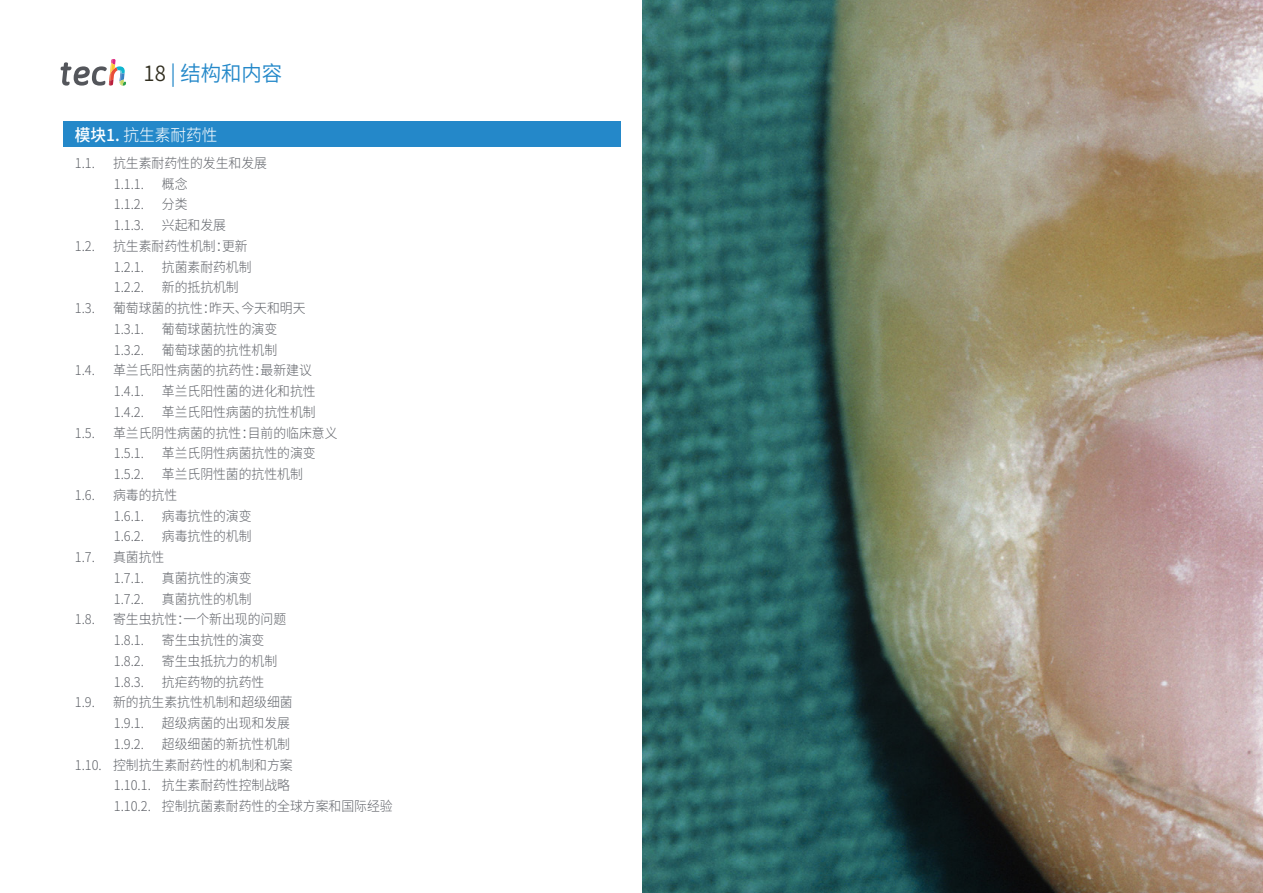
<style>
.page{position:relative;width:1263px;height:893px;background:#fff}
.page>*{position:absolute;margin:0;border:0;box-sizing:border-box;transform-origin:0 0}
.t1{font:21px "Source Han Sans CN";color:#2488c9}
.t2{font:300 16.5px "Source Han Sans CN";color:#fff;scale:.95 1}
.t3{font:300 13.5px/20.7px "Source Han Sans CN";color:#61646a;scale:.95 1}
.s1{color:#312e20}
.s2{font-weight:500}
</style>
<div class="page">
<img style="left:642px;top:0;width:621px;height:893px">
<svg style="left:61px;top:59px;width:65px;height:27px"></svg>
<div style="left:64px;top:121px;width:557px;height:26px;background:#2488c9"></div>
<h1 class="t1" style="left:144px;top:61px;width:140px"><span class="s1">18</span> | 结构和内容</h1>
<p class="t2" style="left:75px;top:125px;width:152px"><span class="s2">模块1.</span> 抗生素耐药性</p>
<p class="t3" style="left:75px;top:153px;width:23px">1.1.</p>
<p class="t3" style="left:113px;top:153px;width:163px">抗生素耐药性的发生和发展<br>1.1.1.</p>
<p class="t3" style="left:162px;top:174px;width:28px">概念</p>
<p class="t3" style="left:114px;top:194px;width:33px">1.1.2.</p>
<p class="t3" style="left:162px;top:194px;width:28px">分类</p>
<p class="t3" style="left:114px;top:215px;width:33px">1.1.3.</p>
<p class="t3" style="left:162px;top:215px;width:69px">兴起和发展</p>
<p class="t3" style="left:75px;top:236px;width:23px">1.2.</p>
<p class="t3" style="left:113px;top:236px;width:143px">抗生素耐药性机制：更新<br>1.2.1.</p>
<p class="t3" style="left:162px;top:257px;width:96px">抗菌素耐药机制</p>
<p class="t3" style="left:114px;top:277px;width:33px">1.2.2.</p>
<p class="t3" style="left:162px;top:277px;width:83px">新的抵抗机制</p>
<p class="t3" style="left:75px;top:298px;width:23px">1.3.</p>
<p class="t3" style="left:113px;top:298px;width:204px">葡萄球菌的抗性：昨天、今天和明天<br>1.3.1.</p>
<p class="t3" style="left:162px;top:319px;width:123px">葡萄球菌抗性的演变</p>
<p class="t3" style="left:114px;top:340px;width:33px">1.3.2.</p>
<p class="t3" style="left:162px;top:340px;width:123px">葡萄球菌的抗性机制</p>
<p class="t3" style="left:75px;top:360px;width:23px">1.4.</p>
<p class="t3" style="left:113px;top:360px;width:211px">革兰氏阳性病菌的抗药性：最新建议<br>1.4.1.</p>
<p class="t3" style="left:162px;top:381px;width:164px">革兰氏阳性菌的进化和抗性</p>
<p class="t3" style="left:114px;top:402px;width:33px">1.4.2.</p>
<p class="t3" style="left:162px;top:402px;width:164px">革兰氏阳性病菌的抗性机制</p>
<p class="t3" style="left:75px;top:423px;width:23px">1.5.</p>
<p class="t3" style="left:113px;top:423px;width:238px">革兰氏阴性病菌的抗性：目前的临床意义<br>1.5.1.</p>
<p class="t3" style="left:162px;top:443px;width:164px">革兰氏阴性病菌抗性的演变</p>
<p class="t3" style="left:114px;top:464px;width:33px">1.5.2.</p>
<p class="t3" style="left:162px;top:464px;width:150px">革兰氏阴性菌的抗性机制</p>
<p class="t3" style="left:75px;top:485px;width:23px">1.6.</p>
<p class="t3" style="left:113px;top:485px;width:69px">病毒的抗性<br>1.6.1.</p>
<p class="t3" style="left:162px;top:506px;width:96px">病毒抗性的演变</p>
<p class="t3" style="left:114px;top:526px;width:33px">1.6.2.</p>
<p class="t3" style="left:162px;top:526px;width:96px">病毒抗性的机制</p>
<p class="t3" style="left:75px;top:547px;width:23px">1.7.</p>
<p class="t3" style="left:113px;top:547px;width:55px">真菌抗性<br>1.7.1.</p>
<p class="t3" style="left:162px;top:568px;width:96px">真菌抗性的演变</p>
<p class="t3" style="left:114px;top:589px;width:33px">1.7.2.</p>
<p class="t3" style="left:162px;top:589px;width:96px">真菌抗性的机制</p>
<p class="t3" style="left:75px;top:609px;width:23px">1.8.</p>
<p class="t3" style="left:113px;top:609px;width:184px">寄生虫抗性：一个新出现的问题<br>1.8.1.</p>
<p class="t3" style="left:162px;top:630px;width:109px">寄生虫抗性的演变</p>
<p class="t3" style="left:114px;top:651px;width:33px">1.8.2.</p>
<p class="t3" style="left:162px;top:651px;width:123px">寄生虫抵抗力的机制</p>
<p class="t3" style="left:114px;top:672px;width:33px">1.8.3.</p>
<p class="t3" style="left:162px;top:672px;width:109px">抗疟药物的抗药性</p>
<p class="t3" style="left:75px;top:692px;width:23px">1.9.</p>
<p class="t3" style="left:113px;top:692px;width:191px">新的抗生素抗性机制和超级细菌<br>1.9.1.</p>
<p class="t3" style="left:162px;top:713px;width:136px">超级病菌的出现和发展</p>
<p class="t3" style="left:114px;top:734px;width:33px">1.9.2.</p>
<p class="t3" style="left:162px;top:734px;width:136px">超级细菌的新抗性机制</p>
<p class="t3" style="left:75px;top:755px;width:231px">1.10. 控制抗生素耐药性的机制和方案</p>
<p class="t3" style="left:114px;top:775px;width:187px">1.10.1. 抗生素耐药性控制战略</p>
<p class="t3" style="left:114px;top:796px;width:295px">1.10.2. 控制抗菌素耐药性的全球方案和国际经验</p>
</div>
